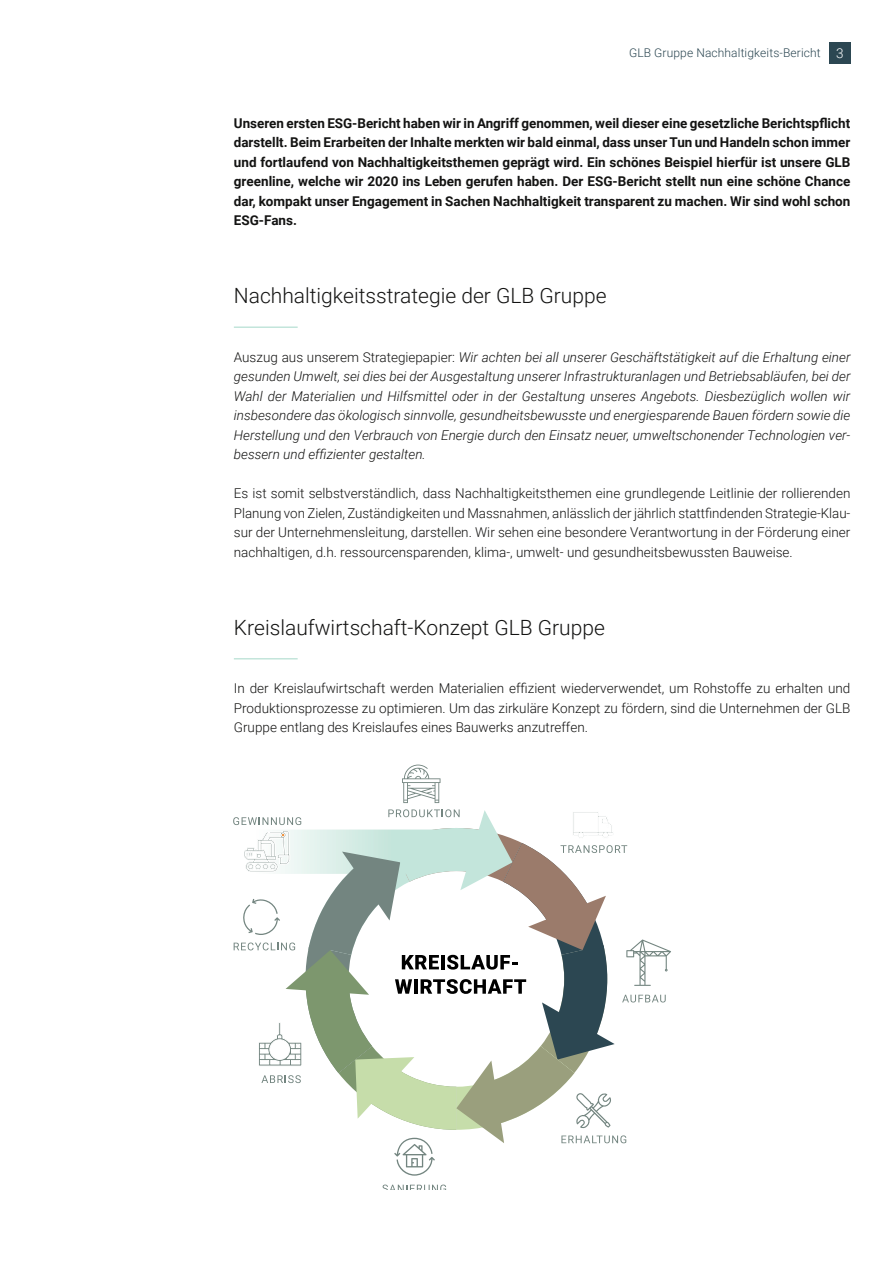
<style>
.page{position:relative;width:893px;height:1263px;background:#fff}
.page>*{position:absolute;margin:0;border:0;box-sizing:border-box;transform-origin:0 0}
.t1{font:300 21px "Roboto";color:#131312}
.t2{font:300 13.5px/19.5px "Roboto";color:#131312;text-align:justify}
.t3{font:italic 300 13.5px/19.5px "Roboto";color:#131312;text-align:justify}
.t4{font:700 13.5px/19.5px "Roboto";color:#131312;text-align:justify}
.t5{font:300 12px "Roboto";letter-spacing:.01em;color:#2c4752}
.s1{font-size:13.5px;color:#fff}
.s2{font-style:normal}
</style>
<div class="page">
<div style="left:829px;top:43px;width:21px;height:21px;background:#2c4752"></div>
<hr style="left:234px;top:326px;width:64px;height:2px;background:#c3e5db">
<hr style="left:234px;top:658px;width:64px;height:1px;background:#c3e5db">
<svg style="left:402px;top:764px;width:38px;height:39px"></svg>
<svg style="left:382px;top:1184px;width:64px;height:6px"></svg>
<svg style="left:233px;top:809px;width:438px;height:367px"></svg>
<p class="t5" style="left:629px;top:45px;width:216px">GLB Gruppe Nachhaltigkeits-Bericht <span class="s1">3</span></p>
<p class="t4" style="left:234px;top:113px;width:618px">Unseren ersten ESG-Bericht haben wir in Angriff genommen, weil dieser eine gesetzliche Berichtspflicht darstellt. Beim Erarbeiten der Inhalte merkten wir bald einmal, dass unser Tun und Handeln schon immer und fortlaufend von Nachhaltigkeitsthemen geprägt wird. Ein schönes Beispiel hierfür ist unsere GLB greenline, welche wir 2020 ins Leben gerufen haben. Der ESG-Bericht stellt nun eine schöne Chance dar, kompakt unser Engagement in Sachen Nachhaltigkeit transparent zu machen. Wir sind wohl schon ESG-Fans.</p>
<h1 class="t1" style="left:234px;top:281px;width:374px">Nachhaltigkeitsstrategie der GLB Gruppe</h1>
<p class="t3" style="left:234px;top:347px;width:618px"><span class="s2">Auszug aus unserem Strategiepapier:</span> Wir achten bei all unserer Geschäftstätigkeit auf die Erhaltung einer gesunden Umwelt, sei dies bei der Ausgestaltung unserer Infrastrukturanlagen und Betriebsabläufen, bei der Wahl der Materialien und Hilfsmittel oder in der Gestaltung unseres Angebots. Diesbezüglich wollen wir insbesondere das ökologisch sinnvolle, gesundheitsbewusste und energiesparende Bauen fördern sowie die Herstellung und den Verbrauch von Energie durch den Einsatz neuer, umweltschonender Technologien ver&shy;bessern und effizienter gestalten.</p>
<p class="t2" style="left:234px;top:483px;width:618px">Es ist somit selbstverständlich, dass Nachhaltigkeitsthemen eine grundlegende Leitlinie der rollierenden Planung von Zielen, Zuständigkeiten und Massnahmen, anlässlich der jährlich stattfindenden Strategie-Klau&shy;sur der Unternehmensleitung, darstellen. Wir sehen eine besondere Verantwortung in der Förderung einer nachhaltigen, d.h. ressourcensparenden, klima-, umwelt- und gesundheitsbewussten Bauweise.</p>
<h1 class="t1" style="left:234px;top:612px;width:373px">Kreislaufwirtschaft-Konzept GLB Gruppe</h1>
<p class="t2" style="left:234px;top:678px;width:618px">In der Kreislaufwirtschaft werden Materialien effizient wiederverwendet, um Rohstoffe zu erhalten und Produktionsprozesse zu optimieren. Um das zirkuläre Konzept zu fördern, sind die Unternehmen der GLB Gruppe entlang des Kreislaufes eines Bauwerks anzutreffen.</p>
</div>
